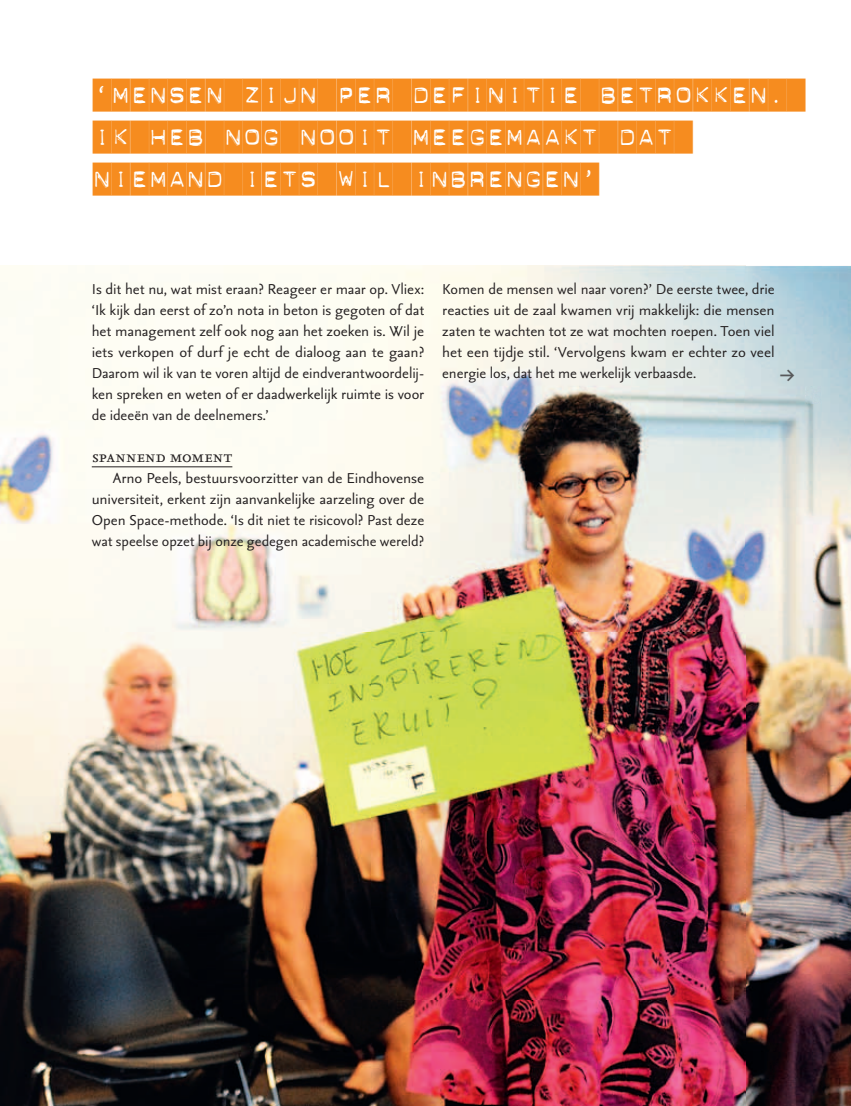
<style>
.page{position:relative;width:851px;height:1106px;background:#fff}
.page>*{position:absolute;margin:0;border:0;box-sizing:border-box;transform-origin:0 0}
.t1{font:33px/42px "Dynamoe";color:#f68c1f}
.t2{font:30.75px "Seria Regular Expert";color:#57585a}
.t3{font:18.75px "Seria Regular Caps";letter-spacing:.005em;color:#231f20}
.t4{font:17.25px/21px "Seria Sans";letter-spacing:-.005em;color:#231f20;text-align:justify}
.t5{font:17.25px/21px "Seria Sans";letter-spacing:-.005em;color:#231f20;text-align:justify;scale:1.04 1}
</style>
<div class="page">
<img style="left:0;top:266px;width:850px;height:840px">
<img style="left:805px;top:386px;width:16px;height:17px">
<hr style="left:92px;top:466px;width:140px;height:1px;background:#231f20">
<h1 class="t1" style="left:93px;top:74px;width:695px">‘MENSEN ZIJN PER DEFINITIE BETROKKEN.<br>IK HEB NOG NOOIT MEEGEMAAKT DAT<br>NIEMAND IETS WIL INBRENGEN’</h1>
<p class="t4" style="left:92px;top:279px;width:334px">Is dit het nu, wat mist eraan? Reageer er maar op. Vliex: ‘Ik kijk dan eerst of zo’n nota in beton is gegoten of dat het management zelf ook nog aan het zoeken is. Wil je iets verkopen of durf je echt de dialoog aan te gaan?<br>Daarom wil ik van te voren altijd de eindverantwoordelij&shy;ken spreken en weten of er daadwerkelijk ruimte is voor de ideeën van de deelnemers.’</p>
<p class="t3" style="left:92px;top:447px;width:142px">spannend moment</p>
<p class="t5" style="left:92px;top:468px;width:321px;text-indent:21px">Arno Peels, bestuursvoorzitter van de Eindhovense universiteit, erkent zijn aanvankelijke aarzeling over de Open Space-methode. ‘Is dit niet te risicovol? Past deze wat speelse opzet bij onze gedegen academische wereld?</p>
<p class="t4" style="left:442px;top:279px;width:334px">Komen de mensen wel naar voren?’ De eerste twee, drie reacties uit de zaal kwamen vrij makkelijk: die mensen zaten te wachten tot ze wat mochten roepen. Toen viel het een tijdje stil. ‘Vervolgens kwam er echter zo veel energie los, dat het me werkelijk verbaasde.</p>
<h2 class="t2" style="left:779px;top:357px;width:16px">M</h2>
</div>
